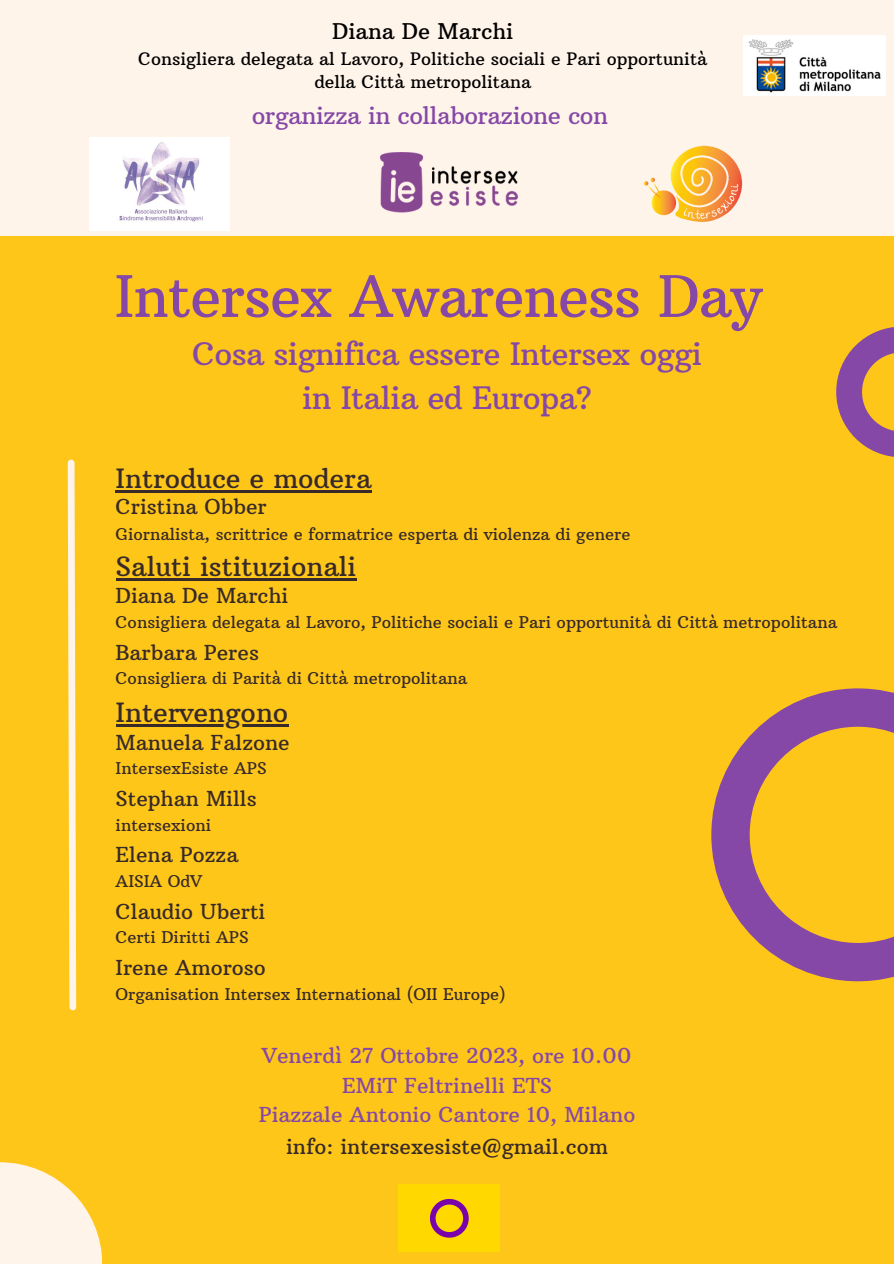
<style>
.page{position:relative;width:894px;height:1264px;background:#fff}
.page>*{position:absolute;margin:0;border:0;box-sizing:border-box;transform-origin:0 0}
.t1{font:57px "Arbutus Slab";letter-spacing:-.02em;color:#8548a6}
.t2{font:31.5px "Arbutus Slab";letter-spacing:-.02em;color:#8548a6}
.t3{font:27px "Arbutus Slab";color:#372a28}
.t4{font:24px "Arbutus Slab";letter-spacing:-.02em;color:#8548a6}
.t5{font:22.05px "Arbutus Slab";color:#000}
.t6{font:21px "Arbutus Slab";color:#372a28}
.t7{font:21px "Arbutus Slab";color:#8548a6}
.t8{font:17.55px "Arbutus Slab";color:#000}
.t9{font:16.5px "Arbutus Slab";color:#372a28}
</style>
<div class="page">
<div style="left:0;top:0;width:893px;height:1263px;background:#ffc61a"></div>
<div style="left:0;top:0;width:893px;height:235px;background:#fff4ea"></div>
<svg style="left:0;top:1162px;width:102px;height:101px;fill:#fff4ea"></svg>
<svg style="left:836px;top:327px;width:57px;height:130px"></svg>
<svg style="left:711px;top:688px;width:182px;height:293px"></svg>
<div style="left:398px;top:1184px;width:102px;height:67px;background:#ffd800"></div>
<svg style="left:430px;top:1198px;width:39px;height:40px"></svg>
<svg style="left:67px;top:459px;width:10px;height:552px"></svg>
<img style="left:743px;top:35px;width:142px;height:61px">
<img style="left:341px;top:152px;width:215px;height:84px">
<img style="left:89px;top:137px;width:140px;height:93px">
<img style="left:643px;top:145px;width:100px;height:77px">
<hr style="left:116px;top:490px;width:256px;height:2px;background:#372a28">
<hr style="left:116px;top:724px;width:172px;height:3px;background:#372a28">
<hr style="left:116px;top:578px;width:240px;height:2px;background:#372a28">
<p class="t5" style="left:332px;top:17px;width:183px">Diana De Marchi</p>
<p class="t8" style="left:138px;top:48px;width:570px">Consigliera delegata al Lavoro, Politiche sociali e Pari opportunità</p>
<p class="t8" style="left:314px;top:71px;width:218px">della Città metropolitana</p>
<p class="t4" style="left:252px;top:100px;width:358px">organizza in collaborazione con</p>
<p class="t1" style="left:114px;top:261px;width:649px">Intersex Awareness Day</p>
<p class="t2" style="left:192px;top:334px;width:511px">Cosa significa essere Intersex oggi</p>
<p class="t2" style="left:302px;top:378px;width:291px">in Italia ed Europa?</p>
<p class="t3" style="left:116px;top:461px;width:257px">Introduce e modera</p>
<p class="t6" style="left:116px;top:493px;width:153px">Cristina Obber</p>
<p class="t9" style="left:116px;top:523px;width:516px">Giornalista, scrittrice e formatrice esperta di violenza di genere</p>
<p class="t3" style="left:116px;top:549px;width:242px">Saluti istituzionali</p>
<p class="t6" style="left:116px;top:583px;width:174px">Diana De Marchi</p>
<p class="t9" style="left:116px;top:611px;width:722px">Consigliera delegata al Lavoro, Politiche sociali e Pari opportunità di Città metropolitana</p>
<p class="t6" style="left:116px;top:639px;width:145px">Barbara Peres</p>
<p class="t9" style="left:116px;top:668px;width:353px">Consigliera di Parità di Città metropolitana</p>
<p class="t3" style="left:116px;top:696px;width:174px">Intervengono</p>
<p class="t6" style="left:116px;top:729px;width:175px">Manuela Falzone</p>
<p class="t9" style="left:116px;top:758px;width:152px">IntersexEsiste APS</p>
<p class="t6" style="left:116px;top:785px;width:142px">Stephan Mills</p>
<p class="t9" style="left:116px;top:814px;width:97px">intersexioni</p>
<p class="t6" style="left:116px;top:841px;width:124px">Elena Pozza</p>
<p class="t9" style="left:116px;top:870px;width:88px">AISIA OdV</p>
<p class="t6" style="left:116px;top:898px;width:151px">Claudio Uberti</p>
<p class="t9" style="left:116px;top:927px;width:134px">Certi Diritti APS</p>
<p class="t6" style="left:116px;top:954px;width:152px">Irene Amoroso</p>
<p class="t9" style="left:116px;top:983px;width:391px">Organisation Intersex International (OII Europe)</p>
<p class="t7" style="left:262px;top:1042px;width:371px">Venerdì 27 Ottobre 2023, ore 10.00</p>
<p class="t7" style="left:342px;top:1072px;width:211px">EMiT Feltrinelli ETS</p>
<p class="t7" style="left:258px;top:1101px;width:378px">Piazzale Antonio Cantore 10, Milano</p>
<p class="t6" style="left:286px;top:1132px;width:323px">info: intersexesiste@gmail.com</p>
</div>
